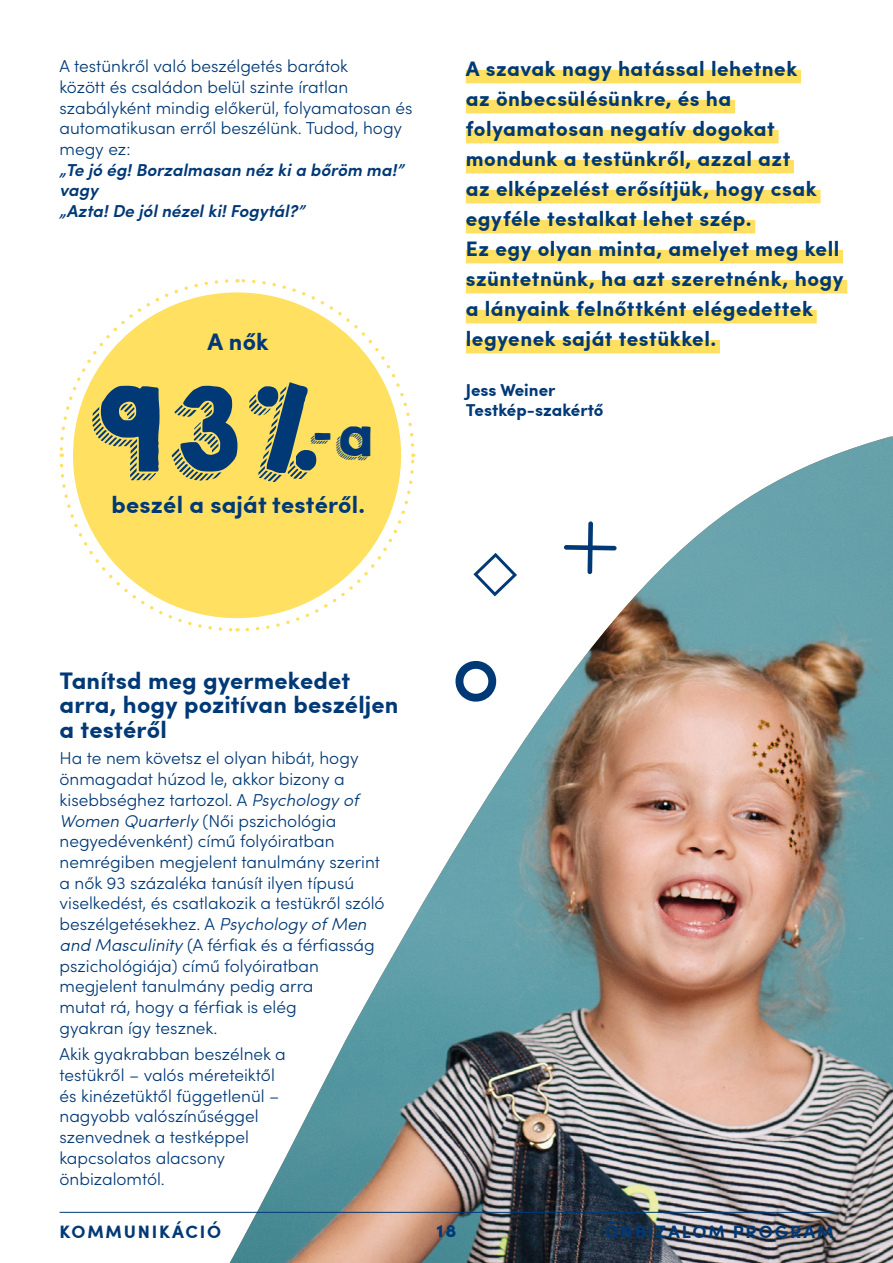
<style>
.page{position:relative;width:893px;height:1263px;background:#fff}
.page>*{position:absolute;margin:0;border:0;box-sizing:border-box;transform-origin:0 0}
.t1{font:103.05px "KGHAPPY";color:#003976}
.t2{font:700 24px/24.6px "Sofia Pro";letter-spacing:.005em;color:#003976}
.t3{font:700 23.85px "Sofia Pro";letter-spacing:.01em;color:#003976}
.t4{font:700 21px/30px "Sofia Pro";letter-spacing:.02em;color:#003976}
.t5{font:700 18px "Sofia Pro";letter-spacing:.1em;color:#003976}
.t6{font:900 18px "Sofia Pro";color:#003976}
.t7{font:300 17.25px/20.7px "Sofia Pro";color:#003976}
.t8{font:italic 600 17.25px/20.7px "Sofia Pro";color:#003976}
.t9{font:700 17.25px/20.7px "Sofia Pro";color:#003976}
.s1{font-size:46.5px}
.s2{font-style:italic}
</style>
<div class="page">
<img style="left:230px;top:437px;width:663px;height:826px">
<svg style="left:59px;top:279px;width:357px;height:354px"></svg>
<svg style="left:564px;top:521px;width:53px;height:53px"></svg>
<svg style="left:453px;top:659px;width:45px;height:45px"></svg>
<svg style="left:473px;top:553px;width:44px;height:43px"></svg>
<div style="left:466px;top:70px;width:335px;height:13px;background:#ffe061"></div>
<div style="left:466px;top:100px;width:269px;height:13px;background:#ffe061"></div>
<div style="left:466px;top:130px;width:313px;height:13px;background:#ffe061"></div>
<div style="left:466px;top:160px;width:328px;height:13px;background:#ffe061"></div>
<div style="left:466px;top:190px;width:354px;height:13px;background:#ffe061"></div>
<div style="left:466px;top:220px;width:289px;height:13px;background:#ffe061"></div>
<div style="left:466px;top:250px;width:377px;height:13px;background:#ffe061"></div>
<div style="left:466px;top:280px;width:381px;height:13px;background:#ffe061"></div>
<div style="left:466px;top:310px;width:351px;height:13px;background:#ffe061"></div>
<div style="left:466px;top:340px;width:254px;height:13px;background:#ffe061"></div>
<hr style="left:60px;top:1212px;width:773px;height:1px;background:#003976">
<p class="t7" style="left:60px;top:55px;width:354px">A testünkről való beszélgetés barátok<br>között és családon belül szinte íratlan szabályként mindig előkerül, folyamatosan és automatikusan erről beszélünk. Tudod, hogy megy ez:</p>
<p class="t8" style="left:60px;top:158px;width:346px">„Te jó ég! Borzalmasan néz ki a bőröm ma!” vagy<br>„Azta! De jól nézel ki! Fogytál?”</p>
<h3 class="t3" style="left:208px;top:323px;width:63px">A nők</h3>
<h1 class="t1" style="left:90px;top:351px;width:284px">93%<span class="s1">-a</span></h1>
<h3 class="t3" style="left:112px;top:487px;width:255px">beszél a saját testéről.</h3>
<p class="t4" style="left:466px;top:52px;width:379px">A szavak nagy hatással lehetnek<br>az önbecsülésünkre, és ha folyamatosan negatív dogokat mondunk a testünkről, azzal azt<br>az elképzelést erősítjük, hogy csak egyféle testalkat lehet szép.<br>Ez egy olyan minta, amelyet meg kell szüntetnünk, ha azt szeretnénk, hogy a lányaink felnőttként elégedettek legyenek saját testükkel.</p>
<p class="t9" style="left:466px;top:378px;width:139px">Jess Weiner<br>Testkép-szakértő</p>
<h2 class="t2" style="left:60px;top:666px;width:340px">Tanítsd meg gyermekedet arra, hogy pozitívan beszéljen a testéről</h2>
<p class="t7" style="left:60px;top:747px;width:327px">Ha te nem követsz el olyan hibát, hogy önmagadat húzod le, akkor bizony a kisebbséghez tartozol. A <span class="s2">Psychology of Women Quarterly</span> (Női pszichológia negyedévenként) című folyóiratban nemrégiben megjelent tanulmány szerint a nők 93 százaléka tanúsít ilyen típusú viselkedést, és csatlakozik a testükről szóló beszélgetésekhez. A <span class="s2">Psychology of Men and Masculinity</span> (A férfiak és a férfiasság pszichológiája) című folyóiratban megjelent tanulmány pedig arra<br>mutat rá, hogy a férfiak is elég<br>gyakran így tesznek.</p>
<p class="t7" style="left:60px;top:1043px;width:228px">Akik gyakrabban beszélnek a testükről – valós méreteiktől és kinézetüktől függetlenül – nagyobb valószínűséggel szenvednek a testképpel kapcsolatos alacsony önbizalomtól.</p>
<p class="t5" style="left:60px;top:1217px;width:163px">KOMMUNIKÁCIÓ</p>
<p class="t6" style="left:436px;top:1217px;width:21px">18</p>
<p class="t5" style="left:605px;top:1217px;width:230px">ÖNBIZALOM PROGRAM</p>
</div>
